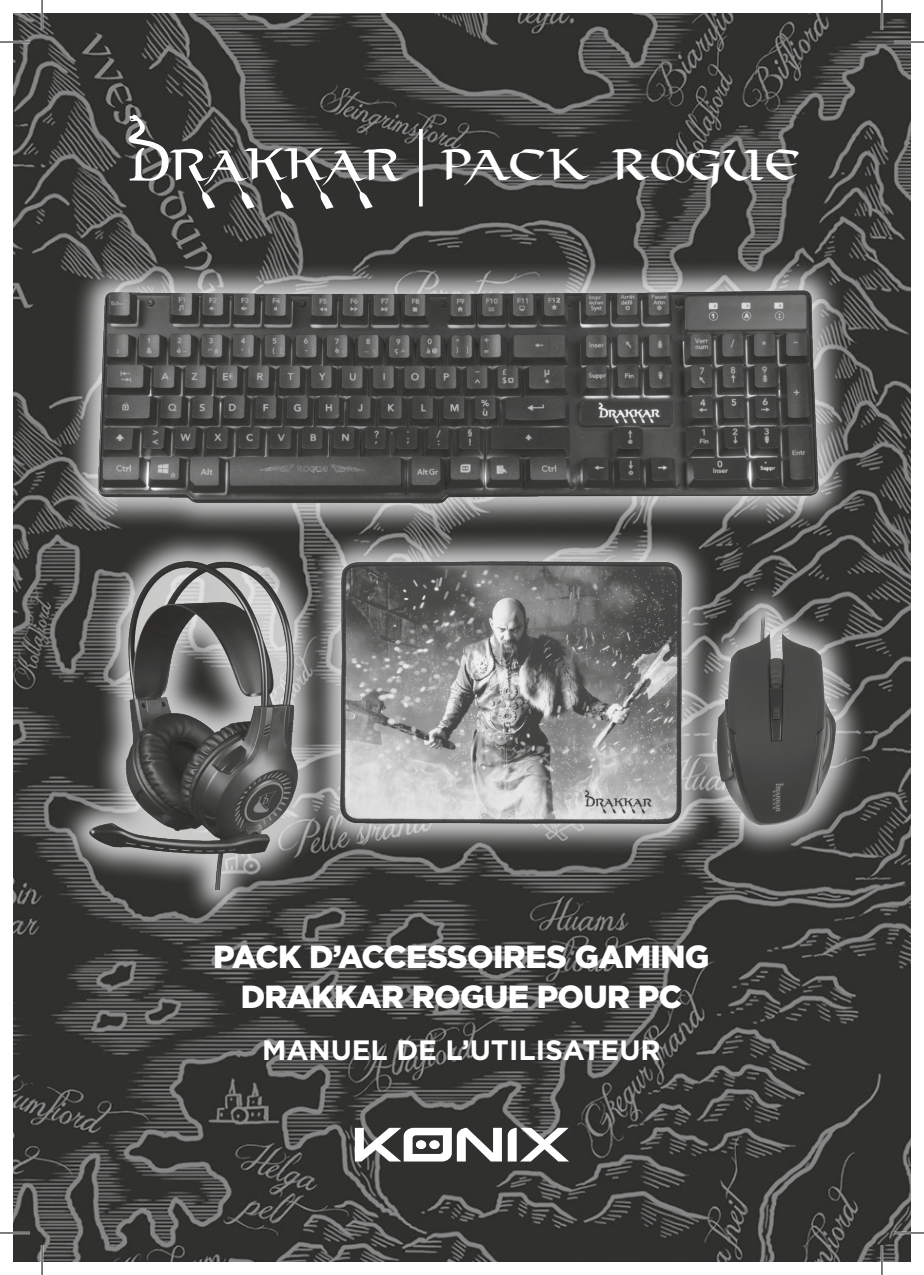
<style>
.page{position:relative;width:924px;height:1275px;background:#fff}
.page>*{position:absolute;margin:0;border:0;box-sizing:border-box;transform-origin:0 0}
.t1{font:41.4px "Viking";color:#fff}
.t2{font:900 32px/40px "Gotham";letter-spacing:-.02em;color:#fff;text-align:center}
.t3{font:700 28px "Gotham";color:#fff}
</style>
<div class="page">
<img style="left:14px;top:14px;width:895px;height:1247px">
<svg style="left:507px;top:1127px;width:62px;height:34px"></svg>
<svg style="left:355px;top:1127px;width:146px;height:34px"></svg>
<div style="left:416px;top:1140px;width:10px;height:9px;background:#fff;border-radius:50%"></div>
<div style="left:429px;top:1140px;width:10px;height:9px;background:#fff;border-radius:50%"></div>
<svg style="left:128px;top:114px;width:274px;height:95px;background:#5c5b5b"></svg>
<hr style="left:419px;top:129px;width:3px;height:77px;background:#fff">
<img style="left:76px;top:254px;width:768px;height:287px">
<div style="left:58px;top:530px;width:271px;height:391px;background:#fff;opacity:.75"></div>
<img style="left:89px;top:562px;width:208px;height:327px">
<div style="left:684px;top:582px;width:182px;height:275px;background:#fff;opacity:.75"></div>
<img style="left:717px;top:611px;width:118px;height:215px">
<div style="left:308px;top:529px;width:405px;height:327px;background:#fff;opacity:.75"></div>
<img style="left:340px;top:562px;width:341px;height:262px">
<hr style="left:0;top:41px;width:30px;height:2px;background:#fff">
<hr style="left:893px;top:41px;width:30px;height:2px;background:#fff">
<hr style="left:0;top:1231px;width:30px;height:3px;background:#fff">
<hr style="left:893px;top:1231px;width:30px;height:3px;background:#fff">
<hr style="left:41px;top:0;width:2px;height:30px;background:#fff">
<hr style="left:41px;top:1245px;width:2px;height:30px;background:#fff">
<hr style="left:880px;top:0;width:2px;height:30px;background:#fff">
<hr style="left:880px;top:1245px;width:2px;height:30px;background:#fff">
<hr style="left:0;top:42px;width:30px;height:1px;background:#000">
<hr style="left:893px;top:42px;width:30px;height:1px;background:#000">
<hr style="left:0;top:1232px;width:30px;height:1px;background:#000">
<hr style="left:893px;top:1232px;width:30px;height:1px;background:#000">
<hr style="left:42px;top:0;width:1px;height:30px;background:#000">
<hr style="left:42px;top:1245px;width:1px;height:30px;background:#000">
<hr style="left:881px;top:0;width:1px;height:30px;background:#000">
<hr style="left:881px;top:1245px;width:1px;height:30px;background:#000">
<p class="t1" style="left:439px;top:138px;width:361px">PACK ROGUE</p>
<p class="t2" style="left:213px;top:936px;width:497px">PACK D’ACCESSOIRES GAMING<br>DRAKKAR ROGUE POUR PC</p>
<p class="t3" style="left:262px;top:1033px;width:400px">MANUEL DE L’UTILISATEUR</p>
</div>
